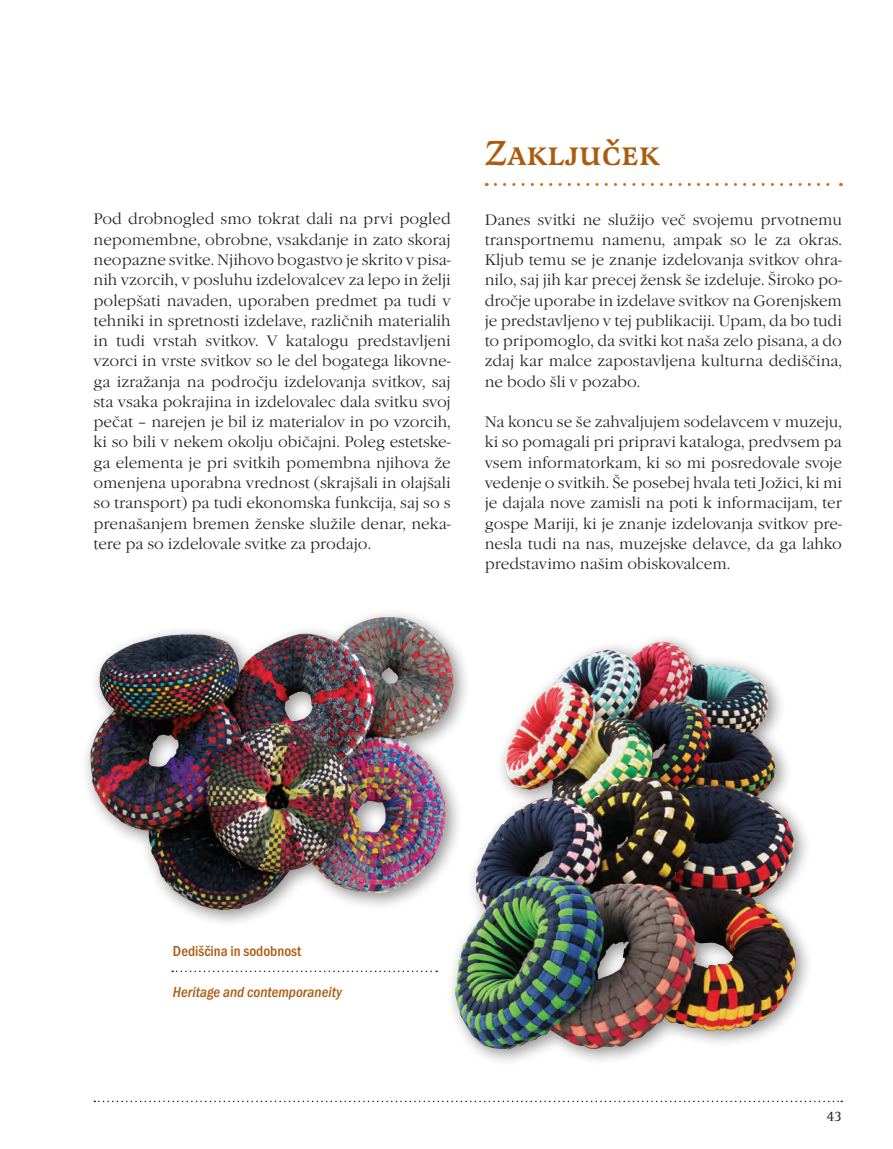
<style>
.page{position:relative;width:893px;height:1149px;background:#fff}
.page>*{position:absolute;margin:0;border:0;box-sizing:border-box;transform-origin:0 0}
.t1{font:500 36px "Latienne SCTEE";color:#ac5a0e}
.t2{font:15.75px/20.2px "Garamond Itc TEE Ligh";color:#231f20;text-align:justify}
.t3{font:italic 500 condensed 15px "Franklin Got Itc TEE";color:#ac5a0e}
.t4{font:500 condensed 15px "Franklin Got Itc TEE";color:#ac5a0e}
.t5{font:15px "SS Rotis Serif";color:#231f20}
</style>
<div class="page">
<svg style="left:94px;top:1100px;width:748px;height:1px"></svg>
<svg style="left:495px;top:183px;width:346px;height:3px"></svg>
<div style="left:445px;top:632px;width:369px;height:434px;background:#231f20;opacity:.5"></div>
<img style="left:480px;top:642px;width:177px;height:221px">
<div style="left:81px;top:607px;width:391px;height:320px;background:#231f20;opacity:.5"></div>
<img style="left:89px;top:617px;width:366px;height:293px">
<svg style="left:172px;top:970px;width:265px;height:1px"></svg>
<h1 class="t1" style="left:485px;top:131px;width:176px">Zaključek</h1>
<p class="t2" style="left:94px;top:209px;width:359px">Pod drobnogled smo tokrat dali na prvi pogled nepomembne, obrobne, vsakdanje in zato skoraj neopazne svitke. Njihovo bogastvo je skrito v pisa&shy;nih vzorcih, v posluhu izdelovalcev za lepo in želji polepšati navaden, uporaben predmet pa tudi v tehniki in spretnosti izdelave, različnih materialih in tudi vrstah svitkov. V katalogu predstavljeni vzorci in vrste svitkov so le del bogatega likovne&shy;ga izražanja na področju izdelovanja svitkov, saj sta vsaka pokrajina in izdelovalec dala svitku svoj pečat – narejen je bil iz materialov in po vzorcih, ki so bili v nekem okolju običajni. Poleg estetske&shy;ga elementa je pri svitkih pomembna njihova že omenjena uporabna vrednost (skrajšali in olajšali so transport) pa tudi ekonomska funkcija, saj so s prenašanjem bremen ženske služile denar, neka&shy;tere pa so izdelovale svitke za prodajo.</p>
<p class="t2" style="left:485px;top:209px;width:359px">Danes svitki ne služijo več svojemu prvotnemu transportnemu namenu, ampak so le za okras.<br>Kljub temu se je znanje izdelovanja svitkov ohra&shy;nilo, saj jih kar precej žensk še izdeluje. Široko po&shy;dročje uporabe in izdelave svitkov na Gorenjskem je predstavljeno v tej publikaciji. Upam, da bo tudi to pripomoglo, da svitki kot naša zelo pisana, a do zdaj kar malce zapostavljena kulturna dediščina, ne bodo šli v pozabo.</p>
<p class="t2" style="left:485px;top:412px;width:359px">Na koncu se še zahvaljujem sodelavcem v muzeju, ki so pomagali pri pripravi kataloga, predvsem pa vsem informatorkam, ki so mi posredovale svoje vedenje o svitkih. Še posebej hvala teti Jožici, ki mi je dajala nove zamisli na poti k informacijam, ter gospe Mariji, ki je znanje izdelovanja svitkov pre&shy;nesla tudi na nas, muzejske delavce, da ga lahko predstavimo našim obiskovalcem.</p>
<p class="t4" style="left:173px;top:942px;width:130px">Dediščina in sodobnost</p>
<p class="t3" style="left:173px;top:982px;width:171px">Heritage and contemporaneity</p>
<p class="t5" style="left:826px;top:1107px;width:17px">43</p>
</div>
